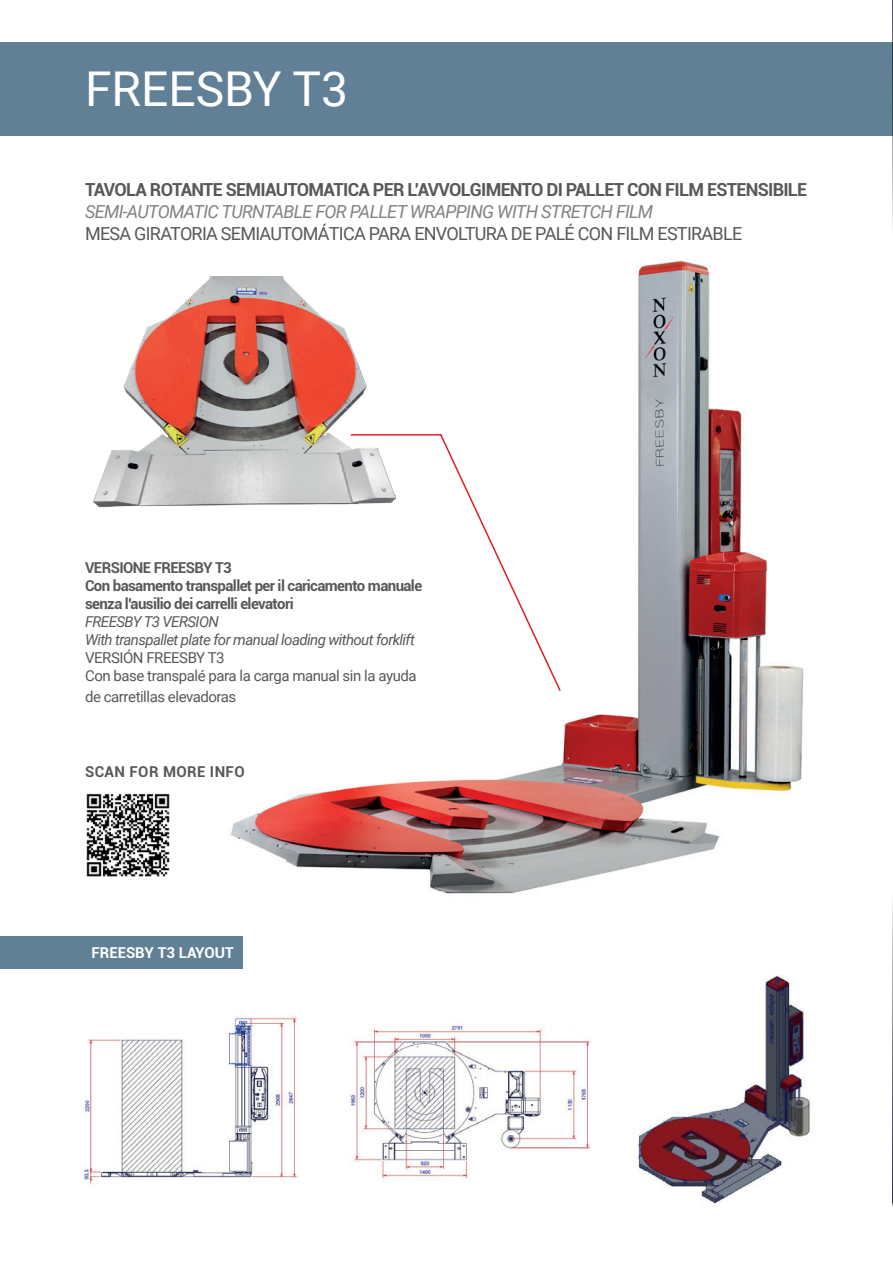
<style>
.page{position:relative;width:893px;height:1263px;background:#fff}
.page>*{position:absolute;margin:0;border:0;box-sizing:border-box;transform-origin:0 0}
.t1{font:48px "Roboto";color:#fff}
.t2{font:700 18px "Roboto";letter-spacing:-.04em;color:#57585a}
.t3{font:18px "Roboto";letter-spacing:-.04em;color:#57585a}
.t4{font:italic 18px "Roboto";letter-spacing:-.04em;color:#808285}
.t5{font:700 15px/18px "Roboto";letter-spacing:-.04em;color:#57585a}
.t6{font:15px/18px "Roboto";letter-spacing:-.03em;color:#57585a}
.t7{font:italic 15px/18px "Roboto";letter-spacing:-.04em;color:#57585a}
.t8{font:700 15px "Roboto";letter-spacing:.025em;color:#57585a}
.t9{font:700 15px "Roboto";color:#fff}
</style>
<div class="page">
<img style="left:93px;top:260px;width:711px;height:634px">
<svg style="left:892px;top:0;width:1px;height:1207px"></svg>
<div style="left:0;top:43px;width:893px;height:93px;background:#618096"></div>
<img style="left:638px;top:975px;width:172px;height:229px">
<img style="left:82px;top:1016px;width:216px;height:168px">
<img style="left:349px;top:1024px;width:241px;height:155px">
<img style="left:86px;top:792px;width:84px;height:85px">
<div style="left:0;top:935px;width:242px;height:33px;background:#618096"></div>
<img style="left:94px;top:276px;width:301px;height:234px">
<hr style="left:892px;top:183px;width:1px;height:33px;background:#618096">
<hr style="left:351px;top:434px;width:90px;height:2px;background:#dc1f25">
<svg style="left:439px;top:432px;width:123px;height:261px"></svg>
<h1 class="t1" style="left:85px;top:55px;width:265px">FREESBY T3</h1>
<p class="t2" style="left:85px;top:177px;width:724px">TAVOLA ROTANTE SEMIAUTOMATICA PER L’AVVOLGIMENTO DI PALLET CON FILM ESTENSIBILE</p>
<p class="t4" style="left:85px;top:199px;width:570px">SEMI-AUTOMATIC TURNTABLE FOR PALLET WRAPPING WITH STRETCH FILM</p>
<p class="t3" style="left:85px;top:221px;width:659px">MESA GIRATORIA SEMIAUTOMÁTICA PARA ENVOLTURA DE PALÉ CON FILM ESTIRABLE</p>
<p class="t5" style="left:85px;top:558px;width:339px">VERSIONE FREESBY T3<br>Con basamento transpallet per il caricamento manuale senza l'ausilio dei carrelli elevatori</p>
<p class="t7" style="left:85px;top:612px;width:331px">FREESBY T3 VERSION<br>With transpallet plate for manual loading without forklift</p>
<p class="t6" style="left:85px;top:648px;width:333px">VERSIÓN FREESBY T3<br>Con base transpalé para la carga manual sin la ayuda</p>
<p class="t6" style="left:85px;top:687px;width:153px">de carretillas elevadoras</p>
<p class="t8" style="left:85px;top:761px;width:161px">SCAN FOR MORE INFO</p>
<p class="t9" style="left:91px;top:942px;width:144px">FREESBY T3 LAYOUT</p>
</div>
